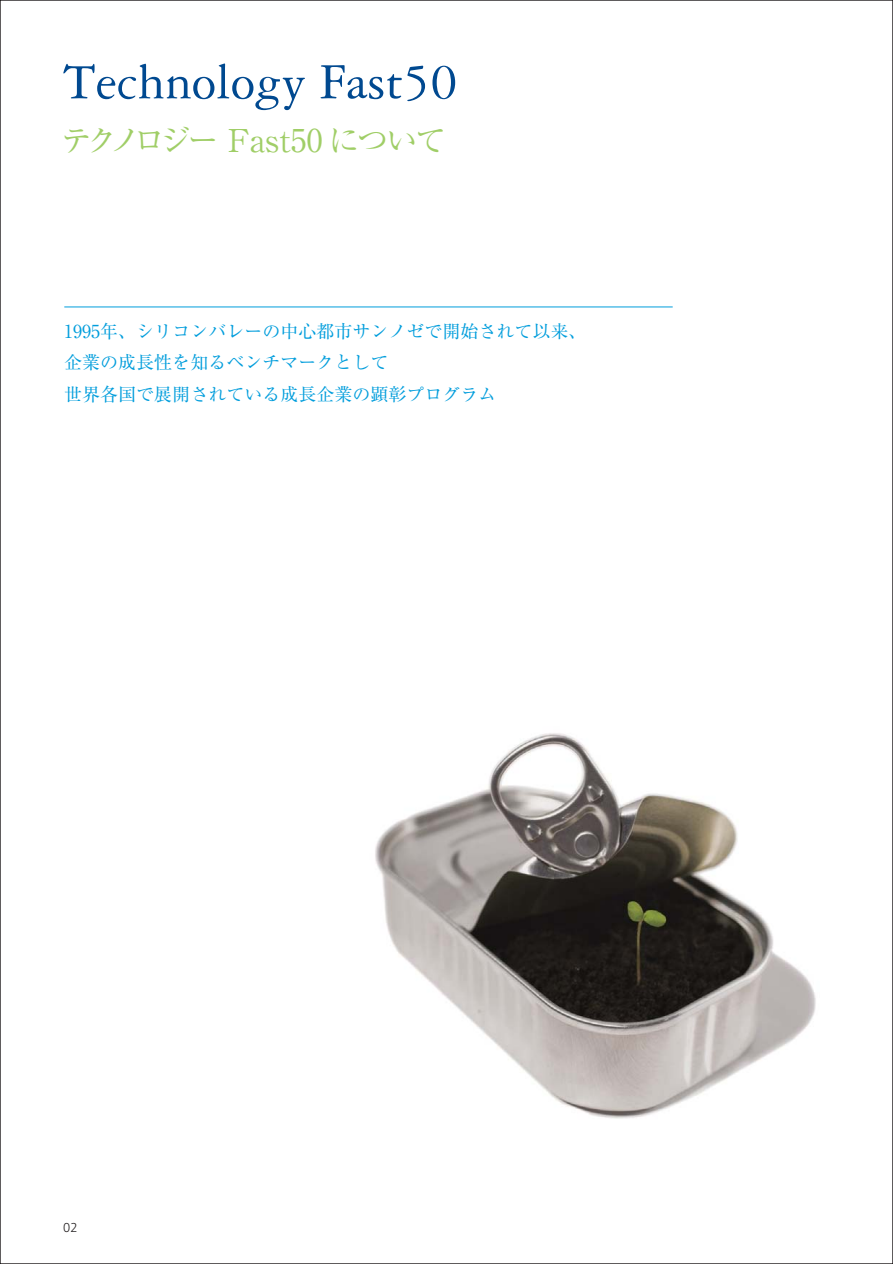
<style>
.page{position:relative;width:893px;height:1264px;background:#fff}
.page>*{position:absolute;margin:0;border:0;box-sizing:border-box;transform-origin:0 0}
.t1{font:54px "Garamond Three";color:#004990}
.t2{font:31.5px "Ryumin Pro Regular 90 pv RKSJ H";letter-spacing:-.085em;color:#a0ce67}
.t3{font:18px/31.5px "Ryumin Pro Regular 90 pv RKSJ H";color:#009ddc}
.t4{font:300 13.5px "Frutiger Next Pro";color:#231f20}
</style>
<div class="page">
<img style="left:375px;top:733px;width:441px;height:386px">
<hr style="left:64px;top:306px;width:608px;height:1px;background:#009ddc">
<p class="t1" style="left:63px;top:63px;width:396px">Technology Fast50</p>
<p class="t2" style="left:61px;top:128px;width:387px">テクノロジー Fast50 について</p>
<p class="t3" style="left:64px;top:317px;width:524px">1995年、シリコンバレーの中心都市サンノゼで開始されて以来、企業の成長性を知るベンチマークとして<br>世界各国で展開されている成長企業の顕彰プログラム</p>
<p class="t4" style="left:63px;top:1222px;width:16px">02</p>
</div>
